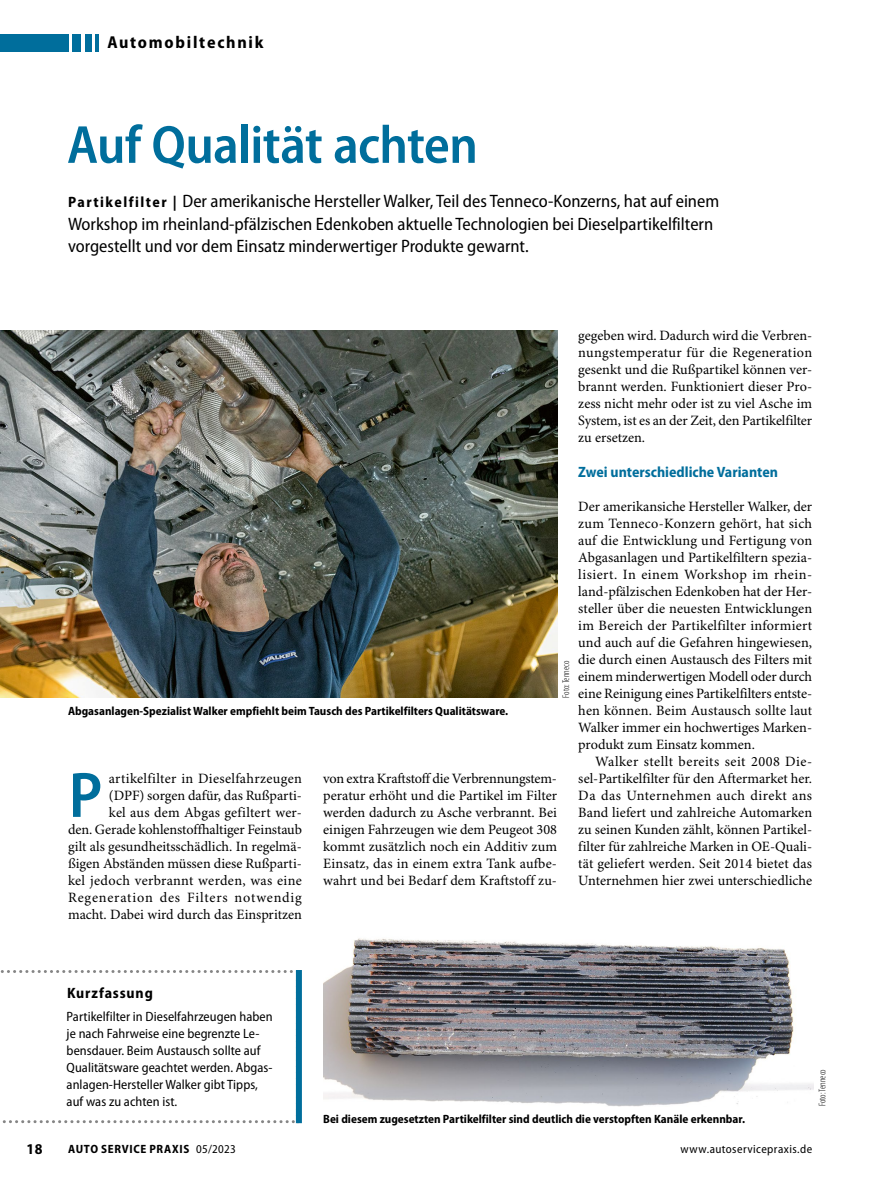
<style>
.page{position:relative;width:893px;height:1187px;background:#fff}
.page>*{position:absolute;margin:0;border:0;box-sizing:border-box;transform-origin:0 0}
.Para_GT_Initial_3Z{font:600 semi-condensed 64.65px "Myriad Pro";color:#006e9c}
.Title_36pt{font:600 semi-condensed 54px "Myriad Pro";letter-spacing:-.015em;color:#006e9c}
.Trailer_Vorspann{font:semi-condensed 18px/22.5px "Myriad Pro";color:#000}
.t1{font:700 semi-condensed 17.25px "Myriad Pro";letter-spacing:.1em;color:#000}
.SectionHeading_1_Zwi{font:700 semi-condensed 15px "Myriad Pro";color:#006e9c}
.Box_Heading_Überschr{font:700 semi-condensed 15px "Myriad Pro";letter-spacing:.055em;color:#000}
.Para_GT_Initial_3Z-2{font:14.25px/17px "Minion Pro";color:#000;text-align:justify}
.Para_GT{font:14.25px/17px "Minion Pro";color:#000;text-align:justify}
.Para_GT_Einzug{font:14.25px/17px "Minion Pro";color:#000;text-align:justify}
.Para_Box_Standard{font:semi-condensed 13.5px/17px "Myriad Pro";letter-spacing:.005em;color:#000}
.Image_Caption_Biti_S{font:700 semi-condensed 12px "Myriad Pro";color:#000}
.Image_Caption_Biti_S-2{font:700 semi-condensed 12px "Myriad Pro";letter-spacing:.055em;color:#000}
.t2{font:semi-condensed 12px "Myriad Pro";letter-spacing:.035em;color:#000}
.Image_Source_Bildque{font:300 condensed 9.75px "Myriad Pro";color:#000}
.s1{font-weight:700;font-size:15px}
.s2{font-weight:400}
</style>
<div class="page">
<hr style="left:96px;top:34px;width:3px;height:17px;background:#006e9c">
<div style="left:72px;top:34px;width:9px;height:17px;background:#006e9c"></div>
<div style="left:85px;top:34px;width:6px;height:17px;background:#006e9c"></div>
<div style="left:0;top:34px;width:68px;height:17px;background:#006e9c"></div>
<svg style="left:0;top:970px;width:296px;height:153px"></svg>
<div style="left:296px;top:969px;width:6px;height:154px;background:#006e9c"></div>
<img style="left:0;top:330px;width:557px;height:367px">
<img style="left:323px;top:938px;width:490px;height:168px">
<p class="t1" style="left:107px;top:33px;width:158px">Automobiltechnik</p>
<p class="Title_36pt" style="left:67px;top:115px;width:412px">Auf Qualität achten</p>
<p class="Trailer_Vorspann" style="left:68px;top:190px;width:653px"><span class="s1">Partikelfilter |</span> Der amerikanische Hersteller Walker, Teil des Tenneco-Konzerns, hat auf einem<br>Workshop im rheinland-pfälzischen Edenkoben aktuelle Technologien bei Dieselpartikelfiltern vorgestellt und vor dem Einsatz minderwertiger Produkte gewarnt.</p>
<p class="Image_Caption_Biti_S" style="left:68px;top:704px;width:442px">Abgasanlagen-Spezialist Walker empfiehlt beim Tausch des Partikelfilters Qualitätsware.</p>
<p class="Image_Source_Bildque" style="left:561px;top:697px;width:38px;rotate:-90deg">Foto: Tenneco</p>
<p class="Para_GT_Initial_3Z-2" style="left:68px;top:770px;width:235px;text-align:right">artikelfilter in Dieselfahrzeugen<br>(DPF) sorgen dafür, das Rußparti-<br>kel aus dem Abgas gefiltert wer-<br>den. Gerade kohlenstoffhaltiger Feinstaub gilt als gesundheitsschädlich. In regelmä&shy;ßigen Abständen müssen diese Rußparti&shy;kel jedoch verbrannt werden, was eine Regeneration des Filters notwendig macht. Dabei wird durch das Einspritzen</p>
<p class="Para_GT_Initial_3Z" style="left:69px;top:759px;width:35px">P</p>
<p class="Para_GT_Initial_3Z-2" style="left:323px;top:770px;width:235px">von extra Kraftstoff die Verbrennungstem&shy;peratur erhöht und die Partikel im Filter werden dadurch zu Asche verbrannt. Bei einigen Fahrzeugen wie dem Peugeot 308 kommt zusätzlich noch ein Additiv zum Einsatz, das in einem extra Tank aufbe&shy;wahrt und bei Bedarf dem Kraftstoff zu-</p>
<p class="Para_GT_Initial_3Z-2" style="left:578px;top:328px;width:235px">gegeben wird. Dadurch wird die Verbren&shy;nungstemperatur für die Regeneration gesenkt und die Rußpartikel können ver&shy;brannt werden. Funktioniert dieser Pro&shy;zess nicht mehr oder ist zu viel Asche im System, ist es an der Zeit, den Partikelfilter zu ersetzen.</p>
<p class="SectionHeading_1_Zwi" style="left:578px;top:463px;width:201px">Zwei unterschiedliche Varianten</p>
<p class="Para_GT" style="left:578px;top:498px;width:235px">Der amerikansiche Hersteller Walker, der zum Tenneco-Konzern gehört, hat sich auf die Entwicklung und Fertigung von Abgasanlagen und Partikelfiltern spezia&shy;lisiert. In einem Workshop im rhein&shy;land-pfälzischen Edenkoben hat der Her&shy;steller über die neuesten Entwicklungen im Bereich der Partikelfilter informiert und auch auf die Gefahren hingewiesen, die durch einen Austausch des Filters mit einem minderwertigen Modell oder durch eine Reinigung eines Partikelfilters entste&shy;hen können. Beim Austausch sollte laut Walker immer ein hochwertiges Marken&shy;produkt zum Einsatz kommen.</p>
<p class="Para_GT_Einzug" style="left:578px;top:753px;width:235px;text-indent:17px">Walker stellt bereits seit 2008 Die&shy;sel-Partikelfilter für den Aftermarket her.<br>Da das Unternehmen auch direkt ans Band liefert und zahlreiche Automarken zu seinen Kunden zählt, können Partikel&shy;filter für zahlreiche Marken in OE-Quali&shy;tät geliefert werden. Seit 2014 bietet das Unternehmen hier zwei unterschiedliche</p>
<p class="Box_Heading_Überschr" style="left:67px;top:984px;width:87px">Kurzfassung</p>
<p class="Para_Box_Standard" style="left:67px;top:1008px;width:208px">Partikelfilter in Dieselfahrzeugen haben je nach Fahrweise eine begrenzte Le&shy;bensdauer. Beim Austausch sollte auf Qualitätsware geachtet werden. Abgas&shy;anlagen-Hersteller Walker gibt Tipps, auf was zu achten ist.</p>
<p class="Image_Source_Bildque" style="left:817px;top:1106px;width:38px;rotate:-90deg">Foto: Tenneco</p>
<p class="Image_Caption_Biti_S" style="left:323px;top:1111px;width:423px">Bei diesem zugesetzten Partikelfilter sind deutlich die verstopften Kanäle erkennbar.</p>
<p class="Box_Heading_Überschr" style="left:27px;top:1140px;width:17px">18</p>
<p class="Image_Caption_Biti_S-2" style="left:68px;top:1142px;width:169px">AUTO SERVICE PRAXIS <span class="s2">05/2023</span></p>
<p class="t2" style="left:681px;top:1142px;width:133px">www.autoservicepraxis.de</p>
</div>
